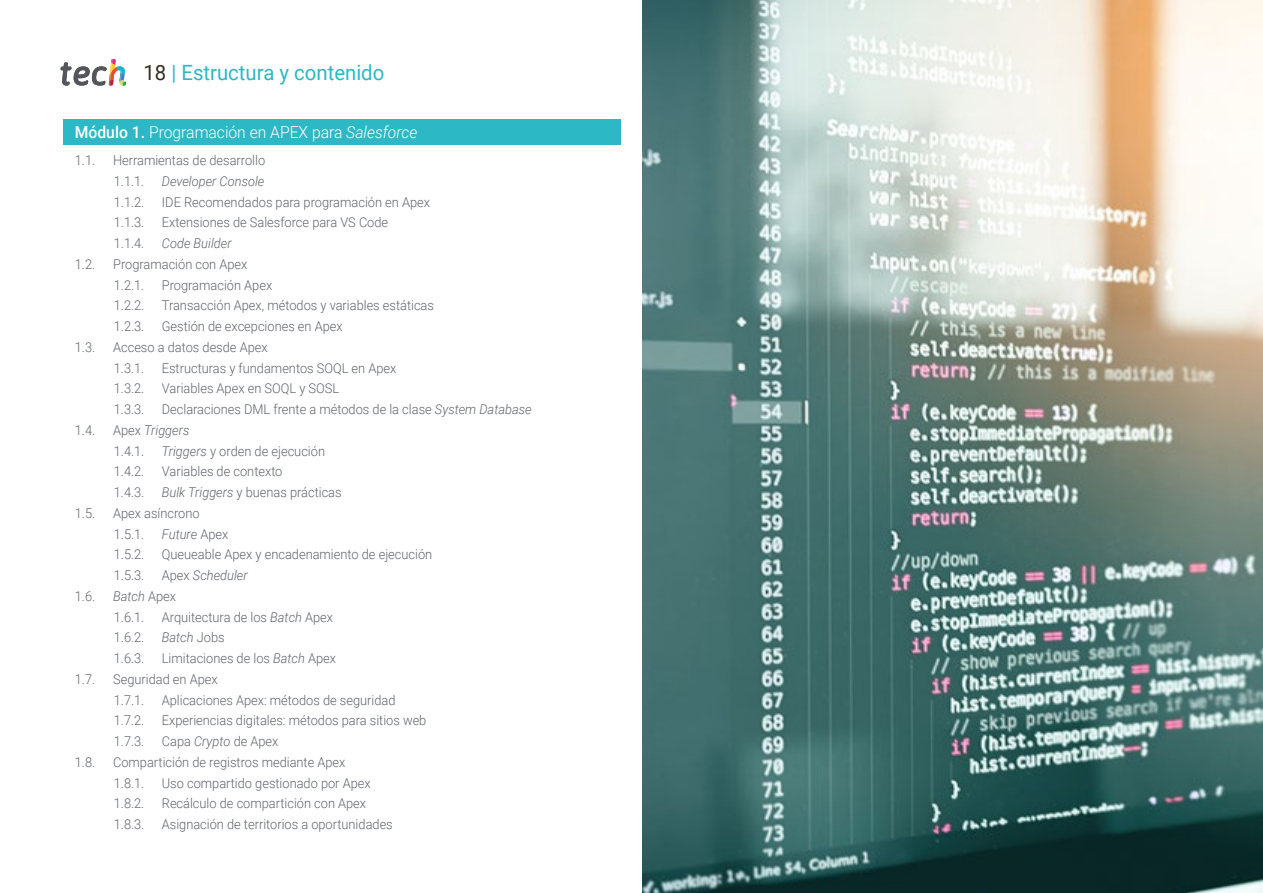
<style>
.page{position:relative;width:1263px;height:893px;background:#fff}
.page>*{position:absolute;margin:0;border:0;box-sizing:border-box;transform-origin:0 0}
.t1{font:21px "Roboto";color:#2db8c5}
.t2{font:300 16.5px "Roboto";color:#fff;scale:.95 1}
.t3{font:300 13.5px/20.7px "Roboto";color:#61646a;scale:.95 1}
.t4{font:italic 300 13.5px "Roboto";color:#61646a;scale:.95 1}
.s1{color:#312e20}
.s2{font-weight:500}
.s3{font-style:italic}
.s4{font-style:normal}
</style>
<div class="page">
<img style="left:642px;top:0;width:621px;height:893px">
<div style="left:64px;top:119px;width:557px;height:25px;background:#2db8c5"></div>
<svg style="left:61px;top:59px;width:65px;height:27px"></svg>
<h1 class="t1" style="left:144px;top:57px;width:242px"><span class="s1">18</span> | Estructura y contenido</h1>
<p class="t2" style="left:75px;top:121px;width:362px"><span class="s2">Módulo 1.</span> Programación en APEX para <span class="s3">Salesforce</span></p>
<p class="t3" style="left:75px;top:149px;width:23px">1.1.</p>
<p class="t3" style="left:113px;top:149px;width:162px">Herramientas de desarrollo<br>1.1.1.</p>
<p class="t4" style="left:162px;top:172px;width:109px">Developer Console</p>
<p class="t3" style="left:114px;top:191px;width:34px">1.1.2.</p>
<p class="t3" style="left:162px;top:191px;width:284px">IDE Recomendados para programación en Apex</p>
<p class="t3" style="left:114px;top:212px;width:34px">1.1.3.</p>
<p class="t3" style="left:162px;top:212px;width:240px">Extensiones de Salesforce para VS Code</p>
<p class="t3" style="left:114px;top:232px;width:34px">1.1.4.</p>
<p class="t4" style="left:162px;top:234px;width:75px">Code Builder</p>
<p class="t3" style="left:75px;top:253px;width:23px">1.2.</p>
<p class="t3" style="left:113px;top:253px;width:143px">Programación con Apex<br>1.2.1.</p>
<p class="t3" style="left:162px;top:274px;width:118px">Programación Apex</p>
<p class="t3" style="left:114px;top:295px;width:34px">1.2.2.</p>
<p class="t3" style="left:162px;top:295px;width:288px">Transacción Apex, métodos y variables estáticas</p>
<p class="t3" style="left:114px;top:315px;width:34px">1.2.3.</p>
<p class="t3" style="left:162px;top:315px;width:192px">Gestión de excepciones en Apex</p>
<p class="t3" style="left:75px;top:336px;width:23px">1.3.</p>
<p class="t3" style="left:113px;top:336px;width:164px">Acceso a datos desde Apex<br>1.3.1.</p>
<p class="t3" style="left:162px;top:357px;width:248px">Estructuras y fundamentos SOQL en Apex</p>
<p class="t3" style="left:114px;top:378px;width:34px">1.3.2.</p>
<p class="t3" style="left:162px;top:378px;width:188px">Variables Apex en SOQL y SOSL</p>
<p class="t3" style="left:114px;top:398px;width:34px">1.3.3.</p>
<p class="t3" style="left:162px;top:398px;width:391px">Declaraciones DML frente a métodos de la clase <span class="s3">System Database</span></p>
<p class="t3" style="left:75px;top:419px;width:23px">1.4.</p>
<p class="t3" style="left:113px;top:419px;width:82px">Apex <span class="s3">Triggers<br></span>1.4.1.</p>
<p class="t3" style="left:162px;top:440px;width:173px"><span class="s3">Triggers</span> y orden de ejecución</p>
<p class="t3" style="left:114px;top:461px;width:34px">1.4.2.</p>
<p class="t3" style="left:162px;top:461px;width:128px">Variables de contexto</p>
<p class="t3" style="left:114px;top:481px;width:34px">1.4.3.</p>
<p class="t3" style="left:162px;top:481px;width:191px"><span class="s3">Bulk Triggers</span> y buenas prácticas</p>
<p class="t3" style="left:75px;top:502px;width:23px">1.5.</p>
<p class="t3" style="left:113px;top:502px;width:93px">Apex asíncrono<br>1.5.1.</p>
<p class="t4" style="left:162px;top:524px;width:71px">Future <span class="s4">Apex</span></p>
<p class="t3" style="left:114px;top:544px;width:34px">1.5.2.</p>
<p class="t3" style="left:162px;top:544px;width:286px">Queueable Apex y encadenamiento de ejecución</p>
<p class="t3" style="left:114px;top:564px;width:34px">1.5.3.</p>
<p class="t4" style="left:162px;top:566px;width:92px"><span class="s4">Apex</span> Scheduler</p>
<p class="t3" style="left:75px;top:585px;width:23px">1.6.</p>
<p class="t3" style="left:113px;top:585px;width:68px"><span class="s3">Batch</span> Apex<br>1.6.1.</p>
<p class="t3" style="left:162px;top:606px;width:182px">Arquitectura de los <span class="s3">Batch</span> Apex</p>
<p class="t3" style="left:114px;top:627px;width:34px">1.6.2.</p>
<p class="t4" style="left:162px;top:628px;width:68px">Batch <span class="s4">Jobs</span></p>
<p class="t3" style="left:114px;top:647px;width:34px">1.6.3.</p>
<p class="t3" style="left:162px;top:647px;width:185px">Limitaciones de los <span class="s3">Batch</span> Apex</p>
<p class="t3" style="left:75px;top:668px;width:23px">1.7.</p>
<p class="t3" style="left:113px;top:668px;width:112px">Seguridad en Apex<br>1.7.1.</p>
<p class="t3" style="left:162px;top:689px;width:247px">Aplicaciones Apex: métodos de seguridad</p>
<p class="t3" style="left:114px;top:710px;width:34px">1.7.2.</p>
<p class="t3" style="left:162px;top:710px;width:280px">Experiencias digitales: métodos para sitios web</p>
<p class="t3" style="left:114px;top:730px;width:34px">1.7.3.</p>
<p class="t3" style="left:162px;top:730px;width:124px">Capa <span class="s3">Crypto</span> de Apex</p>
<p class="t3" style="left:75px;top:751px;width:23px">1.8.</p>
<p class="t3" style="left:113px;top:751px;width:246px">Compartición de registros mediante Apex<br>1.8.1.</p>
<p class="t3" style="left:162px;top:772px;width:221px">Uso compartido gestionado por Apex</p>
<p class="t3" style="left:114px;top:793px;width:34px">1.8.2.</p>
<p class="t3" style="left:162px;top:793px;width:217px">Recálculo de compartición con Apex</p>
<p class="t3" style="left:114px;top:813px;width:34px">1.8.3.</p>
<p class="t3" style="left:162px;top:813px;width:245px">Asignación de territorios a oportunidades</p>
</div>
